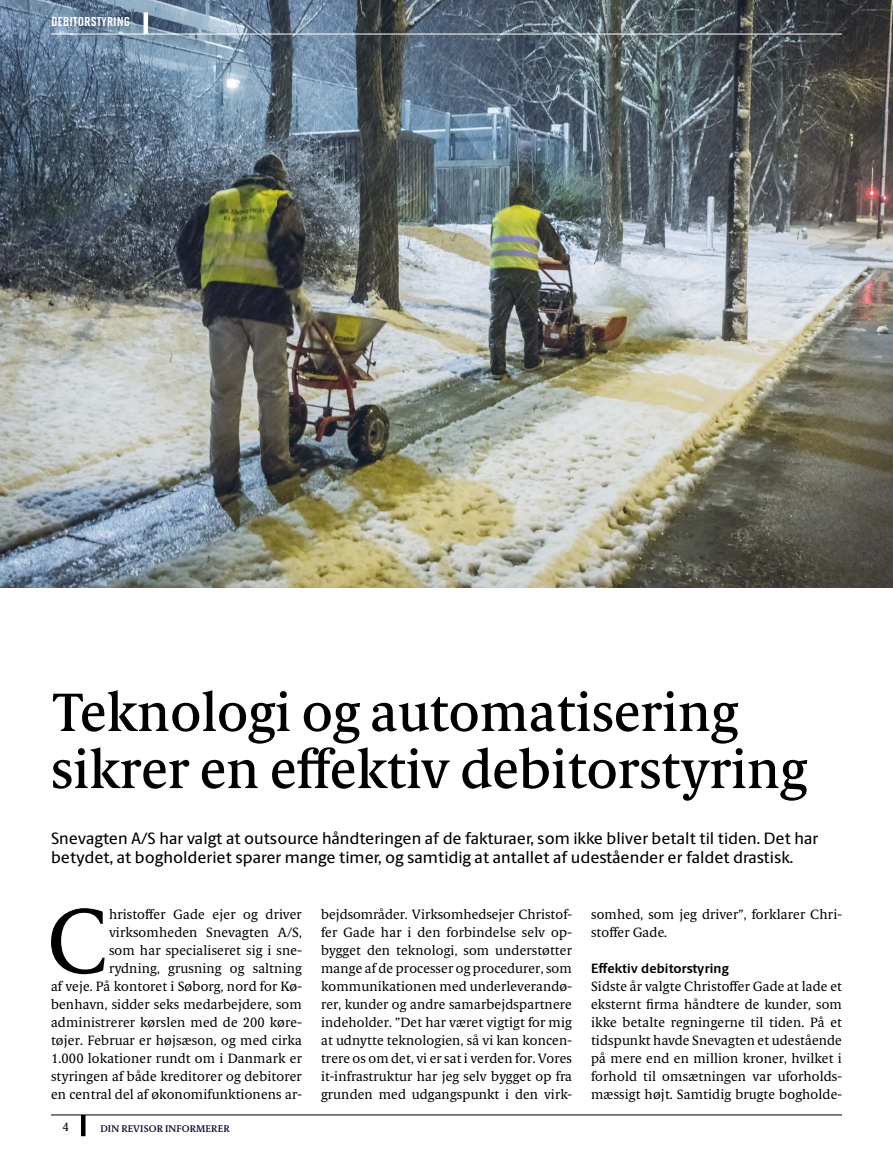
<style>
.page{position:relative;width:893px;height:1149px;background:#fff}
.page>*{position:absolute;margin:0;border:0;box-sizing:border-box;transform-origin:0 0}
.t1{font:91.8px "Berling Serif Text";color:#000}
.t2{font:500 54px/57px "Berling Serif Text";color:#000}
.t3{font:500 16.5px/19.5px "Berling Sans";color:#000}
.t4{font:15px "Solano Gothic MVB Bd SC";color:#fff}
.t5{font:13.5px/18px "Berling Serif Text";letter-spacing:.01em;color:#000;text-align:justify}
.t6{font:700 13.5px "Berling Sans";letter-spacing:.01em;color:#000}
.t7{font:12px "Berling Serif Text";color:#000}
.t8{font:600 9.75px "Berling Serif Text";letter-spacing:.01em;color:#131139}
</style>
<div class="page">
<hr style="left:51px;top:1114px;width:791px;height:1px;background:#000">
<hr style="left:81px;top:1114px;width:4px;height:21px;background:#000">
<img style="left:0;top:0;width:893px;height:587px">
<hr style="left:51px;top:34px;width:791px;height:1px;background:#fff">
<hr style="left:144px;top:12px;width:4px;height:22px;background:#fff">
<p class="t4" style="left:51px;top:13px;width:81px">DEBITORSTYRING</p>
<h2 class="t2" style="left:51px;top:683px;width:757px">Teknologi og automatisering sikrer en effektiv debitorstyring</h2>
<p class="t3" style="left:51px;top:828px;width:769px">Snevagten A/S har valgt at outsource håndteringen af de fakturaer, som ikke bliver betalt til tiden. Det har betydet, at bogholderiet sparer mange timer, og samtidig at antallet af udeståender er faldet drastisk.</p>
<p class="t5" style="left:51px;top:904px;width:252px;text-align:right">hristoffer Gade ejer og driver virksomheden Snevagten A/S,<br>som har specialiseret sig i sne-<br>rydning, grusning og saltning<br>af veje. På kontoret i Søborg, nord for Kø&shy;benhavn, sidder seks medarbejdere, som administrerer kørslen med de 200 køre&shy;tøjer. Februar er højsæson, og med cirka 1.000 lokationer rundt om i Danmark er styringen af både kreditorer og debitorer en central del af økonomifunktionens ar-</p>
<p class="t5" style="left:321px;top:904px;width:252px">bejdsområder. Virksomhedsejer Christof&shy;fer Gade har i den forbindelse selv op&shy;bygget den teknologi, som understøtter mange af de processer og procedurer, som kommunikationen med underleverandø&shy;rer, kunder og andre samarbejdspartnere indeholder. ”Det har været vigtigt for mig at udnytte teknologien, så vi kan koncen&shy;trere os om det, vi er sat i verden for. Vores it-infrastruktur har jeg selv bygget op fra grunden med udgangspunkt i den virk-</p>
<p class="t5" style="left:591px;top:904px;width:252px">somhed, som jeg driver”, forklarer Chri&shy;stoffer Gade.</p>
<h1 class="t1" style="left:47px;top:884px;width:63px">C</h1>
<p class="t6" style="left:591px;top:959px;width:139px">Effektiv debitorstyring</p>
<p class="t5" style="left:591px;top:976px;width:252px">Sidste år valgte Christoffer Gade at lade et eksternt firma håndtere de kunder, som ikke betalte regningerne til tiden. På et tidspunkt havde Snevagten et udestående på mere end en million kroner, hvilket i forhold til omsætningen var uforholds&shy;mæssigt højt. Samtidig brugte bogholde-</p>
<p class="t7" style="left:63px;top:1119px;width:8px">4</p>
<p class="t8" style="left:100px;top:1121px;width:131px">DIN REVISOR INFORMERER</p>
</div>
